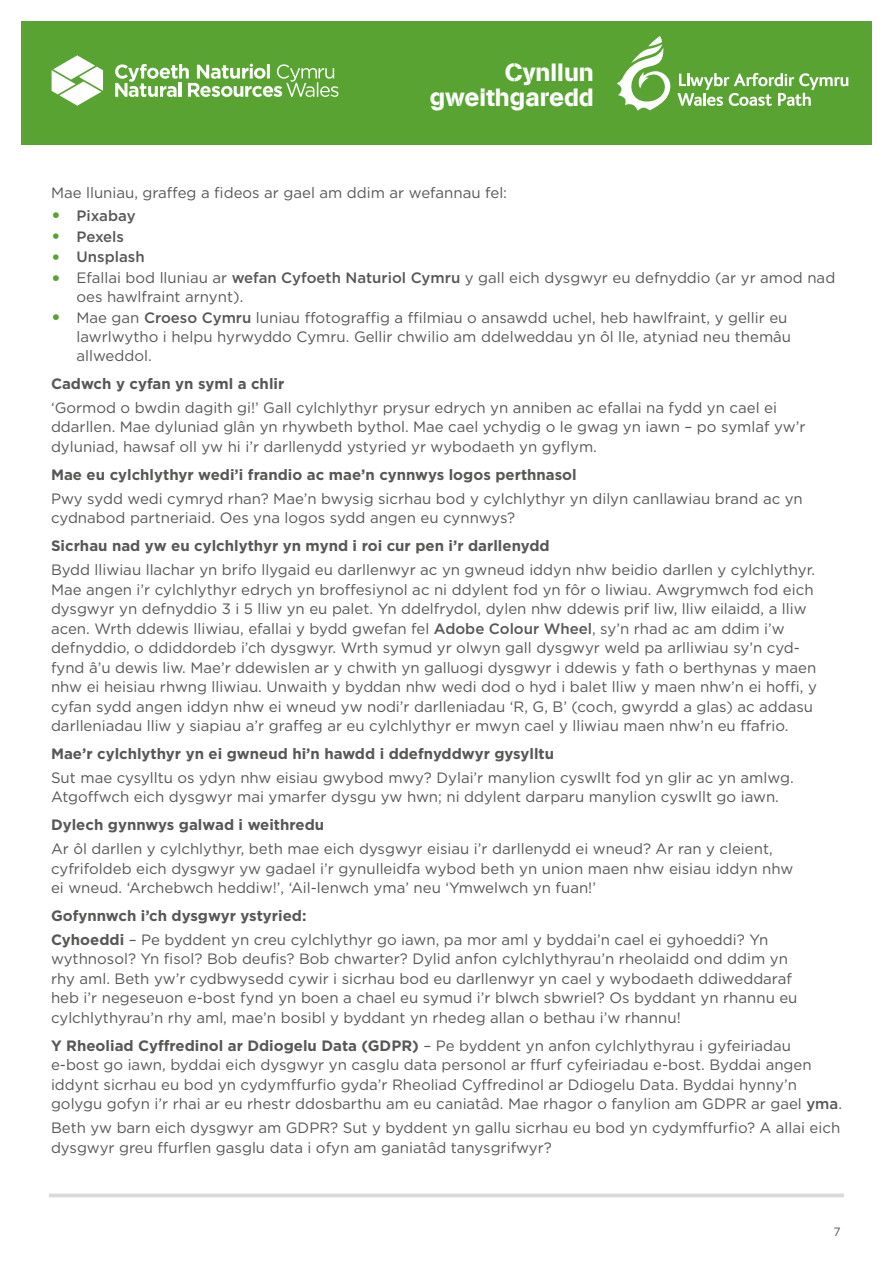
<style>
.page{position:relative;width:893px;height:1263px;background:#fff}
.page>*{position:absolute;margin:0;border:0;box-sizing:border-box;transform-origin:0 0}
.t1{font:24.75px/25.5px "AG Book Stencil";color:#fff;text-align:right}
.t2{font:15px/19.5px "Gotham";color:#575756}
.t3{font:700 15px "Gotham";color:#575756}
.t4{font:500 15px "Gotham";color:#575756}
.t5{font:12px "Gotham";color:#575756}
.s1{font-weight:700;font-size:19.5px;color:#58a332}
.s2{font-size:19.5px;color:#58a332}
.s3{font-weight:500}
.s4{font-weight:700}
</style>
<div class="page">
<svg style="left:49px;top:1193px;width:795px;height:4px;fill:#dadada"></svg>
<div style="left:21px;top:21px;width:851px;height:124px;background:#58a332"></div>
<svg style="left:52px;top:55px;width:51px;height:51px"></svg>
<svg style="left:115px;top:64px;width:223px;height:33px"></svg>
<svg style="left:617px;top:36px;width:231px;height:75px"></svg>
<h1 class="t1" style="left:430px;top:59px;width:165px">Cynllun gweithgaredd</h1>
<p class="t2" style="left:51px;top:182px;width:458px">Mae lluniau, graffeg a fideos ar gael am ddim ar wefannau fel:</p>
<p class="t4" style="left:51px;top:206px;width:86px"><span class="s1">•</span> Pixabay</p>
<p class="t4" style="left:51px;top:226px;width:75px"><span class="s2">•</span> Pexels</p>
<p class="t4" style="left:51px;top:247px;width:95px"><span class="s2">•</span> Unsplash</p>
<p class="t2" style="left:77px;top:268px;width:760px;line-height:18.8px;text-indent:-26px"><span class="s1">•</span> Efallai bod lluniau ar <span class="s3">wefan Cyfoeth Naturiol Cymru</span> y gall eich dysgwyr eu defnyddio (ar yr amod nad oes hawlfraint arnynt).</p>
<p class="t2" style="left:77px;top:308px;width:716px;text-indent:-26px"><span class="s1">•</span> Mae gan <span class="s3">Croeso Cymru</span> luniau ffotograffig a ffilmiau o ansawdd uchel, heb hawlfraint, y gellir eu lawrlwytho i helpu hyrwyddo Cymru. Gellir chwilio am ddelweddau yn ôl lle, atyniad neu themâu allweddol.</p>
<p class="t3" style="left:51px;top:374px;width:235px">Cadwch y cyfan yn syml a chlir</p>
<p class="t2" style="left:51px;top:398px;width:756px">‘Gormod o bwdin dagith gi!’ Gall cylchlythyr prysur edrych yn anniben ac efallai na fydd yn cael ei ddarllen. Mae dyluniad glân yn rhywbeth bythol. Mae cael ychydig o le gwag yn iawn – po symlaf yw’r dyluniad, hawsaf oll yw hi i’r darllenydd ystyried yr wybodaeth yn gyflym.</p>
<p class="t3" style="left:51px;top:465px;width:527px">Mae eu cylchlythyr wedi’i frandio ac mae’n cynnwys logos perthnasol</p>
<p class="t2" style="left:51px;top:488px;width:753px">Pwy sydd wedi cymryd rhan? Mae’n bwysig sicrhau bod y cylchlythyr yn dilyn canllawiau brand ac yn cydnabod partneriaid. Oes yna logos sydd angen eu cynnwys?</p>
<p class="t3" style="left:51px;top:536px;width:500px">Sicrhau nad yw eu cylchlythyr yn mynd i roi cur pen i’r darllenydd</p>
<p class="t2" style="left:51px;top:560px;width:767px">Bydd lliwiau llachar yn brifo llygaid eu darllenwyr ac yn gwneud iddyn nhw beidio darllen y cylchlythyr.<br>Mae angen i’r cylchlythyr edrych yn broffesiynol ac ni ddylent fod yn fôr o liwiau. Awgrymwch fod eich dysgwyr yn defnyddio 3 i 5 lliw yn eu palet. Yn ddelfrydol, dylen nhw ddewis prif liw, lliw eilaidd, a lliw acen. Wrth ddewis lliwiau, efallai y bydd gwefan fel <span class="s3">Adobe Colour Wheel</span>, sy’n rhad ac am ddim i’w defnyddio, o ddiddordeb i’ch dysgwyr. Wrth symud yr olwyn gall dysgwyr weld pa arlliwiau sy’n cyd&shy;fynd â’u dewis liw. Mae’r ddewislen ar y chwith yn galluogi dysgwyr i ddewis y fath o berthynas y maen nhw ei heisiau rhwng lliwiau. Unwaith y byddan nhw wedi dod o hyd i balet lliw y maen nhw’n ei hoffi, y cyfan sydd angen iddyn nhw ei wneud yw nodi’r darlleniadau ‘R, G, B’ (coch, gwyrdd a glas) ac addasu darlleniadau lliw y siapiau a’r graffeg ar eu cylchlythyr er mwyn cael y lliwiau maen nhw’n eu ffafrio.</p>
<p class="t3" style="left:51px;top:744px;width:505px">Mae’r cylchlythyr yn ei gwneud hi’n hawdd i ddefnyddwyr gysylltu</p>
<p class="t2" style="left:51px;top:767px;width:744px">Sut mae cysylltu os ydyn nhw eisiau gwybod mwy? Dylai’r manylion cyswllt fod yn glir ac yn amlwg.<br>Atgoffwch eich dysgwyr mai ymarfer dysgu yw hwn; ni ddylent darparu manylion cyswllt go iawn.</p>
<p class="t3" style="left:51px;top:815px;width:275px">Dylech gynnwys galwad i weithredu</p>
<p class="t2" style="left:51px;top:839px;width:744px">Ar ôl darllen y cylchlythyr, beth mae eich dysgwyr eisiau i’r darllenydd ei wneud? Ar ran y cleient, cyfrifoldeb eich dysgwyr yw gadael i’r gynulleidfa wybod beth yn union maen nhw eisiau iddyn nhw ei wneud. ‘Archebwch heddiw!’, ‘Ail-lenwch yma’ neu ‘Ymwelwch yn fuan!’</p>
<p class="t2" style="left:51px;top:903px;width:719px;line-height:23.7px"><span class="s4">Gofynnwch i’ch dysgwyr ystyried:<br>Cyhoeddi</span> – Pe byddent yn creu cylchlythyr go iawn, pa mor aml y byddai’n cael ei gyhoeddi? Yn</p>
<p class="t2" style="left:51px;top:949px;width:748px">wythnosol? Yn fisol? Bob deufis? Bob chwarter? Dylid anfon cylchlythyrau’n rheolaidd ond ddim yn rhy aml. Beth yw’r cydbwysedd cywir i sicrhau bod eu darllenwyr yn cael y wybodaeth ddiweddaraf heb i’r negeseuon e-bost fynd yn boen a chael eu symud i’r blwch sbwriel? Os byddant yn rhannu eu cylchlythyrau’n rhy aml, mae’n bosibl y byddant yn rhedeg allan o bethau i’w rhannu!</p>
<p class="t2" style="left:51px;top:1035px;width:792px"><span class="s4">Y Rheoliad Cyffredinol ar Ddiogelu Data (GDPR)</span> – Pe byddent yn anfon cylchlythyrau i gyfeiriadau e-bost go iawn, byddai eich dysgwyr yn casglu data personol ar ffurf cyfeiriadau e-bost. Byddai angen iddynt sicrhau eu bod yn cydymffurfio gyda’r Rheoliad Cyffredinol ar Ddiogelu Data. Byddai hynny’n golygu gofyn i’r rhai ar eu rhestr ddosbarthu am eu caniatâd. Mae rhagor o fanylion am GDPR ar gael <span class="s3">yma</span>.</p>
<p class="t2" style="left:51px;top:1118px;width:791px">Beth yw barn eich dysgwyr am GDPR? Sut y byddent yn gallu sicrhau eu bod yn cydymffurfio? A allai eich dysgwyr greu ffurflen gasglu data i ofyn am ganiatâd tanysgrifwyr?</p>
<p class="t5" style="left:833px;top:1224px;width:9px">7</p>
</div>
